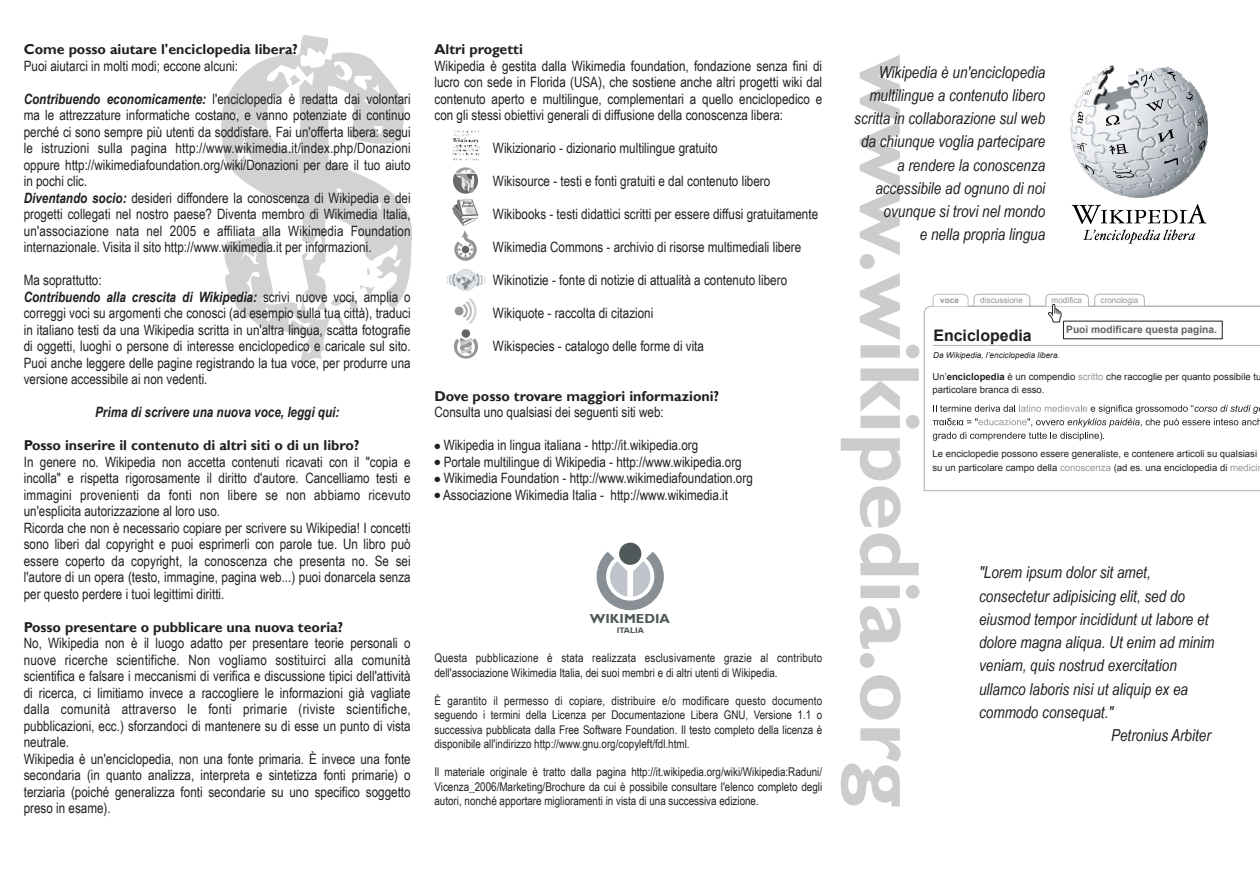
<style>
.page{position:relative;width:1260px;height:891px;background:#fff}
.page>*{position:absolute;margin:0;border:0;box-sizing:border-box;transform-origin:0 0}
.t1{font:700 85.5px "Gill Sans";color:#ccc}
.t2{font:italic 16.5px/23.2px "Arial Narrow";color:#231f20;text-align:right}
.t3{font:700 15.9px "Arial";color:#231f20}
.t4{font:14.25px/16.5px "Arial Narrow";color:#231f20}
.t5{font:700 14.25px "Gill Sans";color:#231f20}
.t6{font:italic 700 14.25px "Arial Narrow";color:#231f20}
.t7{font:700 13.35px "Gill Sans";color:#505859}
.t8{font:12px/14.2px "Arial Narrow";color:#231f20;text-align:justify}
.t9{font:12px/14.2px "Arial Narrow";letter-spacing:.02em;color:#231f20}
.t10{font:700 10.2px "Arial";color:#636366}
.t11{font:9.6px/13.5px "Arial";color:#231f20}
.t12{font:italic 8.25px "Arial";color:#231f20}
.t13{font:8.25px "Arial";color:#939598}
.t14{font:700 8.25px "Arial";color:#939598}
.t15{font:700 7.95px "Gill Sans";color:#505859}
.s1{font-weight:700;font-style:italic}
.s2{font-weight:700}
.s3{color:#939598}
</style>
<div class="page">
<svg style="left:932px;top:294px;width:99px;height:12px"></svg>
<svg style="left:1045px;top:294px;width:215px;height:12px"></svg>
<svg style="left:924px;top:306px;width:336px;height:185px"></svg>
<svg style="left:221px;top:35px;width:191px;height:329px"></svg>
<svg style="left:596px;top:542px;width:68px;height:69px"></svg>
<div style="left:619px;top:543px;width:22px;height:22px;background:#505859;border-radius:50%"></div>
<img style="left:1070px;top:65px;width:137px;height:133px">
<svg style="left:1198px;top:140px;width:8px;height:11px"></svg>
<svg style="left:1198px;top:116px;width:6px;height:11px"></svg>
<svg style="left:1112px;top:170px;width:22px;height:8px"></svg>
<svg style="left:1081px;top:163px;width:13px;height:12px"></svg>
<svg style="left:1164px;top:158px;width:14px;height:7px"></svg>
<svg style="left:1109px;top:144px;width:20px;height:10px"></svg>
<svg style="left:1076px;top:143px;width:11px;height:9px"></svg>
<svg style="left:1157px;top:129px;width:18px;height:14px"></svg>
<svg style="left:1106px;top:115px;width:14px;height:11px"></svg>
<svg style="left:1077px;top:111px;width:7px;height:13px"></svg>
<svg style="left:1145px;top:99px;width:19px;height:12px"></svg>
<svg style="left:1186px;top:91px;width:7px;height:10px"></svg>
<svg style="left:1085px;top:89px;width:7px;height:6px"></svg>
<svg style="left:1166px;top:71px;width:10px;height:11px"></svg>
<svg style="left:1141px;top:73px;width:13px;height:14px"></svg>
<svg style="left:1097px;top:70px;width:8px;height:7px"></svg>
<svg style="left:1072px;top:204px;width:135px;height:40px"></svg>
<div style="left:455px;top:307px;width:9px;height:8px;background:#939598;border-radius:50%"></div>
<svg style="left:457px;top:298px;width:20px;height:26px"></svg>
<div style="left:462px;top:329px;width:8px;height:9px;background:#636366;border-radius:50%"></div>
<svg style="left:453px;top:338px;width:25px;height:21px"></svg>
<img style="left:452px;top:131px;width:28px;height:29px">
<svg style="left:453px;top:167px;width:25px;height:27px"></svg>
<svg style="left:452px;top:200px;width:27px;height:61px"></svg>
<img style="left:446px;top:269px;width:40px;height:22px">
<p class="t5" style="left:24px;top:41px;width:276px">Come posso aiutare l'enciclopedia libera?</p>
<p class="t4" style="left:24px;top:57px;width:216px">Puoi aiutarci in molti modi; eccone alcuni:</p>
<p class="t4" style="left:24px;top:90px;width:389px"><span class="s1">Contribuendo economicamente:</span> l'enciclopedia è redatta dai volontari ma le attrezzature informatiche costano, e vanno potenziate di continuo perché ci sono sempre più utenti da soddisfare. Fai un'offerta libera: segui le istruzioni sulla pagina http://www.wikimedia.it/index.php/Donazioni oppure http://wikimediafoundation.org/wiki/Donazioni per dare il tuo aiuto in pochi clic.<br><span class="s1">Diventando socio:</span> desideri diffondere la conoscenza di Wikipedia e dei progetti collegati nel nostro paese? Diventa membro di Wikimedia Italia, un'associazione nata nel 2005 e affiliata alla Wikimedia Foundation internazionale. Visita il sito http://www.wikimedia.it per informazioni.</p>
<p class="t4" style="left:24px;top:271px;width:388px">Ma soprattutto:<br><span class="s1">Contribuendo alla crescita di Wikipedia:</span> scrivi nuove voci, amplia o correggi voci su argomenti che conosci (ad esempio sulla tua città), traduci in italiano testi da una Wikipedia scritta in un'altra lingua, scatta fotografie di oggetti, luoghi o persone di interesse enciclopedico e caricale sul sito.<br>Puoi anche leggere delle pagine registrando la tua voce, per produrre una versione accessibile ai non vedenti.</p>
<p class="t6" style="left:95px;top:401px;width:246px">Prima di scrivere una nuova voce, leggi qui:</p>
<p class="t5" style="left:24px;top:437px;width:337px">Posso inserire il contenuto di altri siti o di un libro?</p>
<p class="t4" style="left:24px;top:453px;width:389px">In genere no. Wikipedia non accetta contenuti ricavati con il "copia e incolla" e rispetta rigorosamente il diritto d'autore. Cancelliamo testi e immagini provenienti da fonti non libere se non abbiamo ricevuto un'esplicita autorizzazione al loro uso.<br>Ricorda che non è necessario copiare per scrivere su Wikipedia! I concetti sono liberi dal copyright e puoi esprimerli con parole tue. Un libro può essere coperto da copyright, la conoscenza che presenta no. Se sei l'autore di un opera (testo, immagine, pagina web...) puoi donarcela senza per questo perdere i tuoi legittimi diritti.</p>
<p class="t5" style="left:24px;top:618px;width:321px">Posso presentare o pubblicare una nuova teoria?</p>
<p class="t4" style="left:24px;top:634px;width:389px">No, Wikipedia non è il luogo adatto per presentare teorie personali o nuove ricerche scientifiche. Non vogliamo sostituirci alla comunità scientifica e falsare i meccanismi di verifica e discussione tipici dell'attività di ricerca, ci limitiamo invece a raccogliere le informazioni già vagliate dalla comunità attraverso le fonti primarie (riviste scientifiche, pubblicazioni, ecc.) sforzandoci di mantenere su di esse un punto di vista neutrale.<br>Wikipedia è un'enciclopedia, non una fonte primaria. È invece una fonte secondaria (in quanto analizza, interpreta e sintetizza fonti primarie) o terziaria (poiché generalizza fonti secondarie su uno specifico soggetto preso in esame).</p>
<p class="t5" style="left:435px;top:41px;width:90px">Altri progetti</p>
<p class="t4" style="left:435px;top:57px;width:389px;text-align:justify">Wikipedia è gestita dalla Wikimedia foundation, fondazione senza fini di lucro con sede in Florida (USA), che sostiene anche altri progetti wiki dal contenuto aperto e multilingue, complementari a quello enciclopedico e con gli stessi obiettivi generali di diffusione della conoscenza libera:</p>
<p class="t4" style="left:493px;top:139px;width:226px">Wikizionario - dizionario multilingue gratuito</p>
<p class="t4" style="left:493px;top:172px;width:279px">Wikisource - testi e fonti gratuiti e dal contenuto libero</p>
<p class="t4" style="left:493px;top:205px;width:327px">Wikibooks - testi didattici scritti per essere diffusi gratuitamente</p>
<p class="t4" style="left:493px;top:238px;width:310px">Wikimedia Commons - archivio di risorse multimediali libere</p>
<p class="t4" style="left:493px;top:271px;width:296px">Wikinotizie - fonte di notizie di attualità a contenuto libero</p>
<p class="t4" style="left:493px;top:304px;width:162px">Wikiquote - raccolta di citazioni</p>
<p class="t4" style="left:493px;top:337px;width:213px">Wikispecies - catalogo delle forme di vita</p>
<p class="t5" style="left:435px;top:387px;width:286px">Dove posso trovare maggiori informazioni?</p>
<p class="t4" style="left:435px;top:403px;width:231px">Consulta uno qualsiasi dei seguenti siti web:</p>
<p class="t4" style="left:435px;top:436px;width:265px">● Wikipedia in lingua italiana - http://it.wikipedia.org</p>
<p class="t4" style="left:435px;top:453px;width:309px">● Portale multilingue di Wikipedia - http://www.wikipedia.org</p>
<p class="t4" style="left:435px;top:469px;width:320px">● Wikimedia Foundation - http://www.wikimediafoundation.org</p>
<p class="t4" style="left:435px;top:486px;width:295px">● Associazione Wikimedia Italia - http://www.wikimedia.it</p>
<p class="t7" style="left:590px;top:611px;width:81px">WIKIMEDIA</p>
<p class="t15" style="left:616px;top:625px;width:29px">ITALIA</p>
<p class="t9" style="left:435px;top:651px;width:389px">Questa pubblicazione è stata realizzata esclusivamente grazie al contributo dell'associazione Wikimedia Italia, dei suoi membri e di altri utenti di Wikipedia.</p>
<p class="t8" style="left:434px;top:693px;width:389px">È garantito il permesso di copiare, distribuire e/o modificare questo documento seguendo i termini della Licenza per Documentazione Libera GNU, Versione 1.1 o successiva pubblicata dalla Free Software Foundation. Il testo completo della licenza è disponibile all'indirizzo http://www.gnu.org/copyleft/fdl.html.</p>
<p class="t8" style="left:435px;top:765px;width:389px">Il materiale originale è tratto dalla pagina http://it.wikipedia.org/wiki/Wikipedia:Raduni/ Vicenza_2006/Marketing/Brochure da cui è possibile consultare l'elenco completo degli autori, nonché apportare miglioramenti in vista di una successiva edizione.</p>
<h1 class="t1" style="left:941px;top:55px;width:754px;rotate:90deg">www.wikipedia.org</h1>
<p class="t2" style="left:854px;top:60px;width:193px">Wikipedia è un'enciclopedia multilingue a contenuto libero scritta in collaborazione sul web da chiunque voglia partecipare a rendere la conoscenza accessibile ad ognuno di noi ovunque si trovi nel mondo<br>e nella propria lingua</p>
<p class="t14" style="left:940px;top:295px;width:20px">voce</p>
<p class="t13" style="left:980px;top:296px;width:44px">discussione</p>
<p class="t13" style="left:1052px;top:296px;width:32px">modifica</p>
<p class="t13" style="left:1101px;top:296px;width:39px">cronologia</p>
<p class="t10" style="left:1066px;top:324px;width:152px">Puoi modificare questa pagina.</p>
<p class="t3" style="left:933px;top:327px;width:100px">Enciclopedia</p>
<p class="t12" style="left:933px;top:350px;width:128px">Da Wikipedia, l’enciclopedia libera.</p>
<p class="t11" style="left:932px;top:370px;width:330px">Un’<span class="s2">enciclopedia</span> è un compendio <span class="s3">scritto</span> che raccoglie per quanto possibile tu particolare branca di esso.</p>
<p class="t11" style="left:932px;top:447px;width:327px">Le enciclopedie possono essere generaliste, e contenere articoli su qualsiasi su un particolare campo della <span class="s3">conoscenza</span> (ad es. una enciclopedia di <span class="s3">medici</span></p>
<p class="t2" style="left:979px;top:561px;width:173px">"Lorem ipsum dolor sit amet,</p>
<p class="t2" style="left:979px;top:584px;width:208px">consectetur adipisicing elit, sed do</p>
<p class="t2" style="left:979px;top:607px;width:231px">eiusmod tempor incididunt ut labore et</p>
<p class="t2" style="left:979px;top:630px;width:237px">dolore magna aliqua. Ut enim ad minim</p>
<p class="t2" style="left:979px;top:654px;width:199px">veniam, quis nostrud exercitation</p>
<p class="t2" style="left:979px;top:677px;width:211px">ullamco laboris nisi ut aliquip ex ea</p>
<p class="t2" style="left:979px;top:700px;width:136px">commodo consequat."</p>
<p class="t2" style="left:1111px;top:723px;width:101px">Petronius Arbiter</p>
</div>
